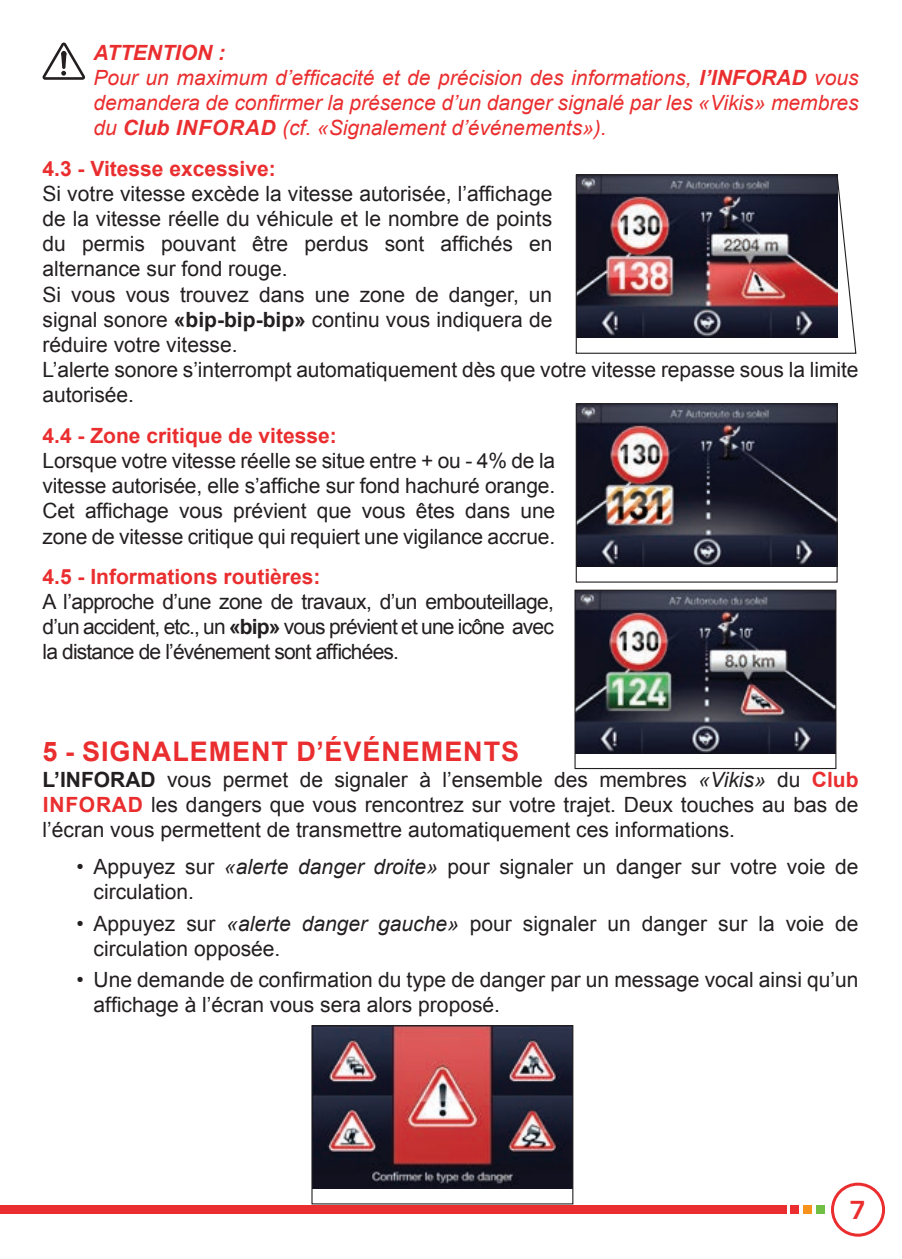
<style>
.page{position:relative;width:902px;height:1259px;background:#fff}
.page>*{position:absolute;margin:0;border:0;box-sizing:border-box;transform-origin:0 0}
.t1{font:700 27px "Arial";letter-spacing:.035em;color:#ea2e2f}
.t2{font:700 27px "Eurostile";color:#ea2e2f}
.t3{font:21px/25.2px "Arial";color:#231f20}
.t4{font:italic 21px/25.2px "Arial";color:#ea2e2f}
.t5{font:700 21px "Arial";color:#ea2e2f}
.t6{font:700 21px "Arial";color:#231f20}
.s1{font-weight:700}
.s2{font-style:italic}
.s3{font-weight:700;color:#ea2e2f}
</style>
<div class="page">
<div style="left:830px;top:1182px;width:54px;height:54px;border:3px solid #ea2e2f;border-radius:50%"></div>
<div style="left:0;top:1205px;width:786px;height:9px;background:#ea2e2f"></div>
<div style="left:790px;top:1205px;width:9px;height:9px;background:#ea2e2f"></div>
<div style="left:803px;top:1205px;width:8px;height:9px;background:#f7931d"></div>
<div style="left:815px;top:1205px;width:9px;height:9px;background:#71bf44"></div>
<svg style="left:43px;top:43px;width:42px;height:37px"></svg>
<img style="left:575px;top:174px;width:282px;height:180px">
<img style="left:577px;top:405px;width:258px;height:162px">
<div style="left:575px;top:403px;width:262px;height:179px;border:1px solid #231f20"></div>
<img style="left:576px;top:591px;width:258px;height:162px">
<div style="left:574px;top:589px;width:262px;height:180px;border:1px solid #231f20"></div>
<img style="left:313px;top:1027px;width:258px;height:161px">
<div style="left:311px;top:1025px;width:262px;height:179px;border:1px solid #231f20"></div>
<p class="t4" style="left:94px;top:40px;width:766px"><span class="s1">ATTENTION :<br></span>Pour un maximum d’efficacité et de précision des informations, <span class="s1">L’INFORAD</span> vous demandera de confirmer la présence d’un danger signalé par les «Vikis» membres du <span class="s1">CLUB INFORAD</span></p>
<p class="t4" style="left:282px;top:116px;width:326px">(cf. «Signalement d’événements»).</p>
<p class="t5" style="left:43px;top:153px;width:235px">4.3 - Vitesse excessive:</p>
<p class="t3" style="left:43px;top:181px;width:817px">Si votre vitesse excède la vitesse autorisée, l’affichage<br>de la vitesse réelle du véhicule et le nombre de points<br>du permis pouvant être perdus sont affichés en<br>alternance sur fond rouge.<br>Si vous vous trouvez dans une zone de danger, un<br>signal sonore <span class="s1">«bip-bip-bip»</span> continu vous indiquera de<br>réduire votre vitesse.<br>L’alerte sonore s’interrompt automatiquement dès que votre vitesse repasse sous la limite autorisée.</p>
<p class="t5" style="left:43px;top:420px;width:296px">4.4 - Zone critique de vitesse:</p>
<p class="t3" style="left:43px;top:448px;width:514px;text-align:justify">Lorsque votre vitesse réelle se situe entre + ou - 4% de la vitesse autorisée, elle s’affiche sur fond hachuré orange.<br>Cet affichage vous prévient que vous êtes dans une zone de vitesse critique qui requiert une vigilance accrue.</p>
<p class="t5" style="left:43px;top:561px;width:279px">4.5 - Informations routières:</p>
<p class="t3" style="left:43px;top:589px;width:513px;text-align:justify">A l’approche d’une zone de travaux, d’un embouteillage, d’un accident, etc., un <span class="s1">«bip»</span> vous prévient et une icône avec la distance de l’événement sont affichées.</p>
<p class="t1" style="left:43px;top:733px;width:478px">5 - Signalement d’événements</p>
<p class="t6" style="left:43px;top:764px;width:68px">L’INFORA</p>
<p class="t3" style="left:43px;top:766px;width:817px;text-align:justify;text-indent:98px"><span class="s1">D</span> vous permet de signaler à l’ensemble des membres <span class="s2">«Vikis»</span> du <span class="s3">Club Inforad</span> les dangers que vous rencontrez sur votre trajet. Deux touches au bas de l’écran vous permettent de transmettre automatiquement ces informations.</p>
<p class="t3" style="left:94px;top:854px;width:766px;text-indent:-17px">• Appuyez sur <span class="s2">«alerte danger droite»</span> pour signaler un danger sur votre voie de circulation.</p>
<p class="t3" style="left:94px;top:910px;width:766px;text-indent:-17px">• Appuyez sur <span class="s2">«alerte danger gauche»</span> pour signaler un danger sur la voie de circulation opposée.</p>
<p class="t3" style="left:94px;top:967px;width:766px;text-indent:-17px">• Une demande de confirmation du type de danger par un message vocal ainsi qu’un affichage à l’écran vous sera alors proposé.</p>
<p class="t2" style="left:849px;top:1195px;width:18px">7</p>
</div>
